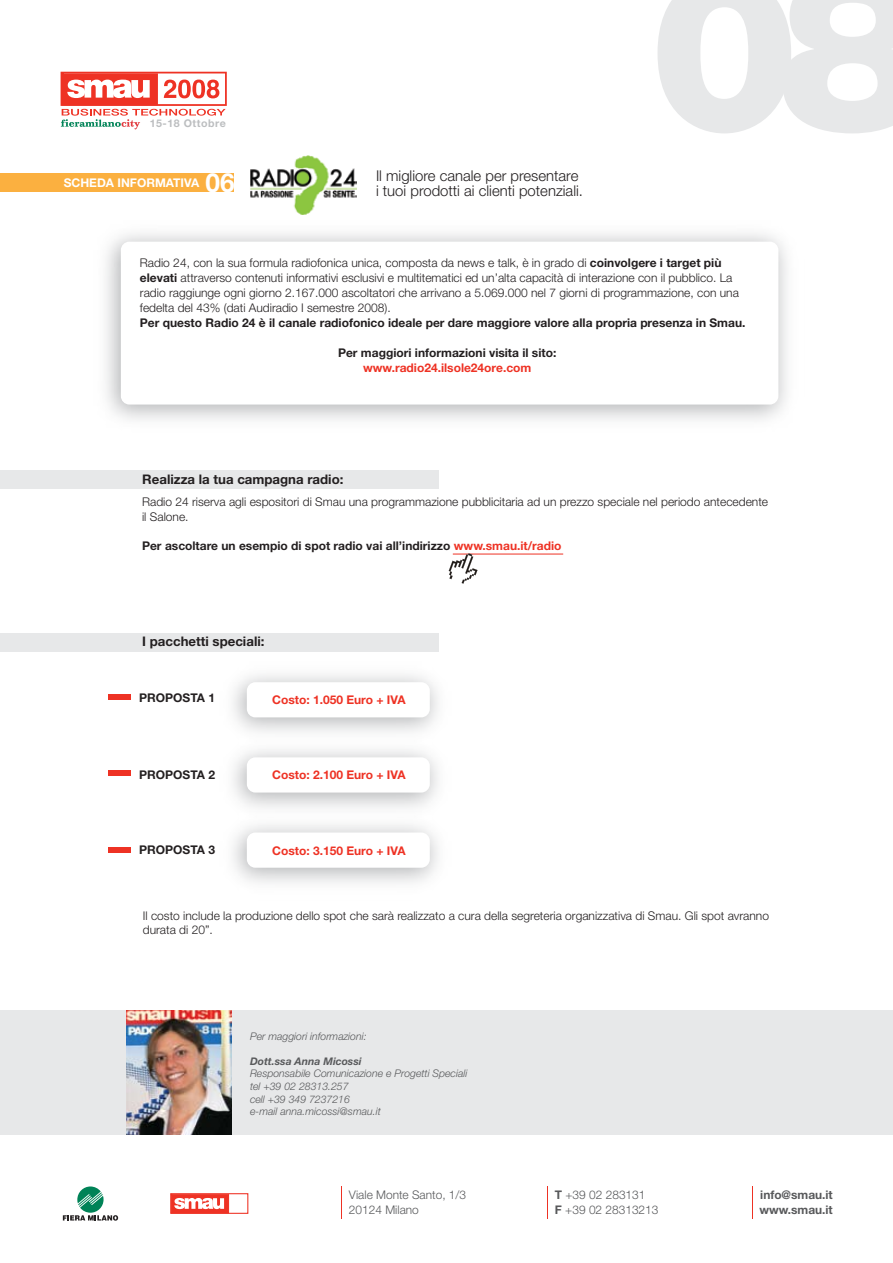
<style>
.page{position:relative;width:893px;height:1263px;background:#fff}
.page>*{position:absolute;margin:0;border:0;box-sizing:border-box;transform-origin:0 0}
.t1{font:700 26.4px "Helvetica Neue LT Std";color:#fff}
.t2{font:300 14.85px/14.9px "Helvetica Neue LT Std";color:#231f20}
.t3{font:700 13.2px "Helvetica Neue LT Std";color:#231f20}
.t4{font:300 12px/15px "Helvetica Neue LT Std";color:#231f20}
.t5{font:700 12px "Helvetica Neue LT Std";color:#231f20}
.t6{font:700 12px "Helvetica Neue LT Std";color:#ee3224}
.t7{font:700 12px "Helvetica Neue LT Std";color:#fff}
.t8{font:300 11.85px/14.2px "Helvetica Neue LT Std";color:#58595b}
.t9{font:700 11.85px/14.2px "Helvetica Neue LT Std";color:#58595b}
.t10{font:700 10.65px "Helvetica Neue LT Std";letter-spacing:.05em;color:#bcbec0}
.t11{font:italic 300 10.5px/12.6px "Helvetica Neue LT Std";color:#58595b}
.t12{font:italic 700 10.5px "Helvetica Neue LT Std";color:#58595b}
.s1{font-weight:700}
.s2{color:#ee3224}
</style>
<div class="page">
<div style="left:247px;top:682px;width:183px;height:35px;background:#fff;border-radius:9px"></div>
<div style="left:0;top:633px;width:438px;height:18px;background:#e7e8e9"></div>
<div style="left:0;top:470px;width:438px;height:19px;background:#e7e8e9"></div>
<svg style="left:657px;top:0;width:236px;height:133px"></svg>
<div style="left:61px;top:72px;width:166px;height:34px;border:2px solid #ee3224"></div>
<svg style="left:60px;top:73px;width:166px;height:56px"></svg>
<svg style="left:63px;top:1186px;width:55px;height:35px"></svg>
<svg style="left:172px;top:1195px;width:58px;height:17px"></svg>
<div style="left:170px;top:1193px;width:78px;height:21px;border:1px solid #ee3224"></div>
<hr style="left:341px;top:1187px;width:1px;height:32px;background:#ee3224">
<hr style="left:547px;top:1187px;width:1px;height:32px;background:#ee3224">
<hr style="left:752px;top:1187px;width:1px;height:32px;background:#ee3224">
<div style="left:0;top:173px;width:233px;height:19px;background:#fbb040"></div>
<div style="left:247px;top:832px;width:183px;height:36px;background:#fff;border-radius:9px"></div>
<img style="left:106px;top:233px;width:681px;height:187px">
<div style="left:121px;top:242px;width:657px;height:162px;background:#fff;border-radius:9px"></div>
<img style="left:250px;top:155px;width:106px;height:59px">
<div style="left:0;top:1010px;width:893px;height:125px;background:#e7e8e9"></div>
<img style="left:126px;top:1010px;width:105px;height:125px">
<hr style="left:453px;top:554px;width:110px;height:1px;background:#ee3224">
<svg style="left:449px;top:553px;width:28px;height:31px"></svg>
<div style="left:108px;top:694px;width:23px;height:6px;background:#ee3224"></div>
<div style="left:108px;top:771px;width:23px;height:5px;background:#ee3224"></div>
<div style="left:108px;top:847px;width:23px;height:5px;background:#ee3224"></div>
<p class="t10" style="left:150px;top:117px;width:78px">15-18 Ottobre</p>
<h1 class="t1" style="left:205px;top:166px;width:31px">06</h1>
<p class="t7" style="left:64px;top:175px;width:137px">SCHEDA INFORMATIVA</p>
<p class="t2" style="left:376px;top:168px;width:209px">Il migliore canale per presentare i tuoi prodotti ai clienti potenziali.</p>
<p class="t4" style="left:140px;top:255px;width:600px">Radio 24, con la sua formula radiofonica unica, composta da news e talk, è in grado di <span class="s1">coinvolgere i target più elevati</span> attraverso contenuti informativi esclusivi e multitematici ed un’alta capacità di interazione con il pubblico. La radio raggiunge ogni giorno 2.167.000 ascoltatori che arrivano a 5.069.000 nel 7 giorni di programmazione, con una fedelta del 43% (dati Audiradio I semestre 2008).</p>
<p class="t5" style="left:140px;top:316px;width:607px">Per questo Radio 24 è il canale radiofonico ideale per dare maggiore valore alla propria presenza in Smau.</p>
<p class="t5" style="left:338px;top:346px;width:220px">Per maggiori informazioni visita il sito:</p>
<p class="t6" style="left:363px;top:360px;width:170px">www.radio24.ilsole24ore.com</p>
<p class="t3" style="left:142px;top:471px;width:203px">Realizza la tua campagna radio:</p>
<p class="t4" style="left:142px;top:495px;width:627px;line-height:14.4px">Radio 24 riserva agli espositori di Smau una programmazione pubblicitaria ad un prezzo speciale nel periodo antecedente il Salone.</p>
<p class="t5" style="left:142px;top:538px;width:421px">Per ascoltare un esempio di spot radio vai all’indirizzo <span class="s2">www.smau.it/radio</span></p>
<p class="t3" style="left:142px;top:633px;width:124px">I pacchetti speciali:</p>
<p class="t5" style="left:139px;top:691px;width:77px">PROPOSTA 1</p>
<p class="t6" style="left:272px;top:692px;width:135px">Costo: 1.050 Euro + IVA</p>
<p class="t5" style="left:139px;top:767px;width:77px">PROPOSTA 2</p>
<p class="t6" style="left:272px;top:767px;width:135px">Costo: 2.100 Euro + IVA</p>
<p class="t5" style="left:139px;top:843px;width:77px">PROPOSTA 3</p>
<p class="t6" style="left:272px;top:843px;width:135px">Costo: 3.150 Euro + IVA</p>
<p class="t4" style="left:143px;top:908px;width:628px;line-height:14.4px">Il costo include la produzione dello spot che sarà realizzato a cura della segreteria organizzativa di Smau. Gli spot avranno durata di 20”.</p>
<p class="t11" style="left:250px;top:1029px;width:118px">Per maggiori informazioni:</p>
<p class="t12" style="left:250px;top:1054px;width:113px">Dott.ssa Anna Micossi</p>
<p class="t11" style="left:250px;top:1067px;width:219px">Responsabile Comunicazione e Progetti Speciali tel +39 02 28313.257<br>cell +39 349 7237216<br>e-mail anna.micossi@smau.it</p>
<p class="t8" style="left:349px;top:1188px;width:119px">Viale Monte Santo, 1/3<br>20124 Milano</p>
<p class="t8" style="left:555px;top:1188px;width:105px"><span class="s1">T</span> +39 02 283131<br><span class="s1">F</span> +39 02 28313213</p>
<p class="t9" style="left:759px;top:1188px;width:75px">info@smau.it www.smau.it</p>
</div>
